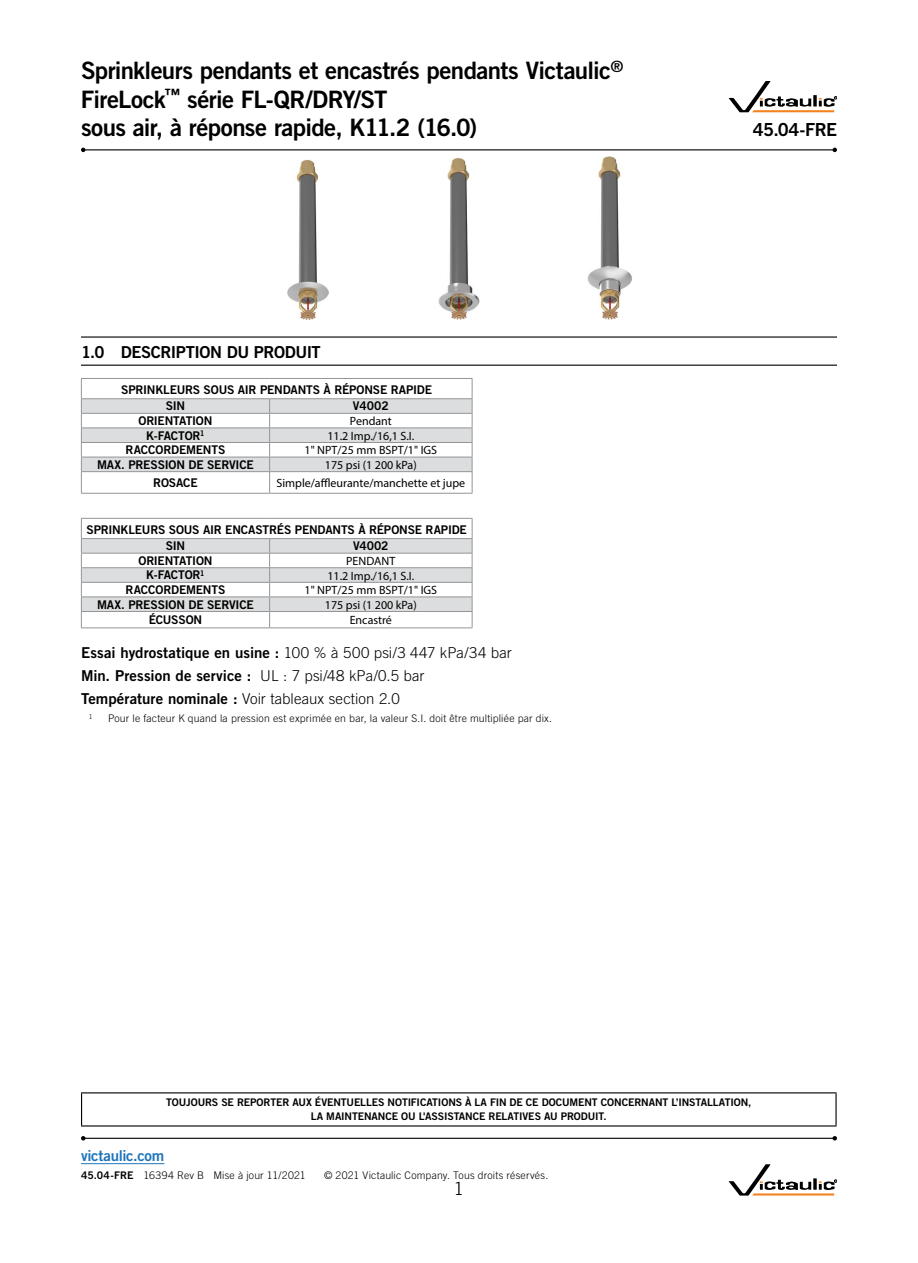
<style>
.page{position:relative;width:918px;height:1263px;background:#fff}
.page>*{position:absolute;margin:0;border:0;box-sizing:border-box;transform-origin:0 0}
.t1{font:24px/28.5px "Trade Gothic LT Std Bd 2";letter-spacing:-.025em;color:#000}
.t2{font:18px "Trade Gothic LT Std Bd 2";letter-spacing:-.035em;color:#000}
.t3{font:300 18px "Trade Gothic LT Std";color:#000}
.t4{font:16.5px "Trade Gothic LT Std Bd 2";letter-spacing:-.025em;color:#000}
.t5{font:15px/22.8px "Trade Gothic LT Std Bd 2";letter-spacing:.005em;color:#000}
.t6{font:300 15px "Trade Gothic LT Std";letter-spacing:.005em;color:#000}
.t7{font:15px "Trade Gothic LT Std Bd 2";letter-spacing:-.02em;color:#1c75bc}
.t8{font:12px/15.9px "Trade Gothic LT Std Bd 2";letter-spacing:-.015em;color:#000}
.t9{font:12px "Myriad Pro";color:#000}
.t10{font:300 10.5px "Trade Gothic LT Std";letter-spacing:.02em;color:#000}
.t11{font:10.5px/13.5px "Trade Gothic LT Std Bd 2";letter-spacing:-.01em;color:#000;text-align:center}
.t12{font:300 6.9px "Trade Gothic LT Std";color:#000}
.s1{font-family:"Trade Gothic LT Std";font-weight:300}
.s2{font-family:"Trade Gothic LT Std Bd 2";font-weight:400}
</style>
<div class="page">
<hr style="left:81px;top:1163px;width:83px;height:1px;background:#1c75bc">
<hr style="left:81px;top:1092px;width:756px;height:1px;background:#000">
<hr style="left:81px;top:1093px;width:1px;height:32px;background:#000">
<hr style="left:836px;top:1093px;width:1px;height:32px;background:#000">
<hr style="left:81px;top:1125px;width:756px;height:1px;background:#000">
<svg style="left:729px;top:81px;width:108px;height:31px"></svg>
<hr style="left:81px;top:336px;width:756px;height:2px;background:#000">
<hr style="left:81px;top:365px;width:756px;height:1px;background:#000">
<img style="left:287px;top:160px;width:41px;height:159px">
<img style="left:439px;top:158px;width:40px;height:161px">
<img style="left:588px;top:156px;width:44px;height:163px">
<svg style="left:81px;top:399px;width:391px;height:212px"></svg>
<hr style="left:81px;top:378px;width:189px;height:1px;background:#939598">
<hr style="left:270px;top:378px;width:202px;height:1px;background:#939598">
<svg style="left:269px;top:399px;width:1px;height:94px"></svg>
<svg style="left:269px;top:539px;width:1px;height:88px"></svg>
<hr style="left:81px;top:398px;width:189px;height:1px;background:#939598">
<hr style="left:270px;top:398px;width:202px;height:1px;background:#939598">
<hr style="left:81px;top:413px;width:189px;height:1px;background:#939598">
<hr style="left:270px;top:413px;width:202px;height:1px;background:#939598">
<hr style="left:81px;top:427px;width:189px;height:1px;background:#939598">
<hr style="left:270px;top:427px;width:202px;height:1px;background:#939598">
<hr style="left:81px;top:442px;width:189px;height:1px;background:#939598">
<hr style="left:270px;top:442px;width:202px;height:1px;background:#939598">
<hr style="left:81px;top:518px;width:189px;height:1px;background:#939598">
<hr style="left:270px;top:518px;width:202px;height:1px;background:#939598">
<hr style="left:81px;top:538px;width:189px;height:1px;background:#939598">
<hr style="left:270px;top:538px;width:202px;height:1px;background:#939598">
<hr style="left:81px;top:553px;width:189px;height:1px;background:#939598">
<hr style="left:270px;top:553px;width:202px;height:1px;background:#939598">
<hr style="left:81px;top:567px;width:189px;height:1px;background:#939598">
<hr style="left:270px;top:567px;width:202px;height:1px;background:#939598">
<hr style="left:81px;top:582px;width:189px;height:1px;background:#939598">
<hr style="left:270px;top:582px;width:202px;height:1px;background:#939598">
<hr style="left:81px;top:596px;width:189px;height:1px;background:#939598">
<hr style="left:270px;top:596px;width:202px;height:1px;background:#939598">
<hr style="left:81px;top:611px;width:189px;height:1px;background:#939598">
<svg style="left:81px;top:519px;width:1px;height:108px"></svg>
<hr style="left:270px;top:611px;width:202px;height:1px;background:#939598">
<svg style="left:472px;top:519px;width:1px;height:108px"></svg>
<hr style="left:81px;top:627px;width:189px;height:1px;background:#939598">
<hr style="left:270px;top:627px;width:202px;height:1px;background:#939598">
<hr style="left:81px;top:457px;width:189px;height:1px;background:#939598">
<hr style="left:270px;top:457px;width:202px;height:1px;background:#939598">
<hr style="left:81px;top:471px;width:189px;height:1px;background:#939598">
<svg style="left:81px;top:379px;width:1px;height:114px"></svg>
<hr style="left:270px;top:471px;width:202px;height:1px;background:#939598">
<svg style="left:472px;top:379px;width:1px;height:114px"></svg>
<hr style="left:81px;top:493px;width:189px;height:1px;background:#939598">
<hr style="left:270px;top:493px;width:202px;height:1px;background:#939598">
<hr style="left:83px;top:149px;width:752px;height:1px;background:#000">
<svg style="left:81px;top:148px;width:5px;height:4px"></svg>
<svg style="left:832px;top:148px;width:5px;height:4px"></svg>
<hr style="left:83px;top:1138px;width:752px;height:1px;background:#000">
<svg style="left:81px;top:1136px;width:5px;height:4px"></svg>
<svg style="left:832px;top:1136px;width:5px;height:4px"></svg>
<svg style="left:729px;top:1164px;width:108px;height:31px"></svg>
<h1 class="t1" style="left:81px;top:56px;width:544px">Sprinkleurs pendants et encastrés pendants Victaulic<sup>®<br></sup>FireLock<sup>™</sup> série FL-QR/DRY/ST<br>sous air, à réponse rapide, K11.2 (16.0)</h1>
<h3 class="t4" style="left:81px;top:342px;width:241px">1.0 DESCRIPTION DU PRODUIT</h3>
<p class="t8" style="left:166px;top:382px;width:268px;text-indent:-45px">SPRINKLEURS SOUS AIR PENDANTS À RÉPONSE RAPIDE<br>SIN</p>
<p class="t8" style="left:353px;top:398px;width:37px">V4002</p>
<p class="t8" style="left:138px;top:412px;width:76px">ORIENTATION</p>
<p class="t9" style="left:350px;top:414px;width:43px">Pendant</p>
<p class="t8" style="left:146px;top:427px;width:60px">K-FACTOR<sup>1</sup></p>
<p class="t9" style="left:327px;top:428px;width:88px">11.2 Imp./16,1 S.I.</p>
<p class="t8" style="left:126px;top:442px;width:101px">RACCORDEMENTS</p>
<p class="t9" style="left:305px;top:443px;width:134px">1" NPT/25 mm BSPT/1" IGS</p>
<p class="t8" style="left:97px;top:456px;width:158px">MAX. PRESSION DE SERVICE</p>
<p class="t9" style="left:325px;top:457px;width:93px">175 psi (1 200 kPa)</p>
<p class="t8" style="left:153px;top:474px;width:46px">ROSACE</p>
<p class="t9" style="left:276px;top:475px;width:190px">Simple/affleurante/manchette et jupe</p>
<p class="t8" style="left:166px;top:522px;width:303px;text-indent:-79px">SPRINKLEURS SOUS AIR ENCASTRÉS PENDANTS À RÉPONSE RAPIDE<br>SIN</p>
<p class="t8" style="left:353px;top:538px;width:37px">V4002</p>
<p class="t8" style="left:138px;top:552px;width:76px">ORIENTATION</p>
<p class="t9" style="left:346px;top:553px;width:51px">PENDANT</p>
<p class="t8" style="left:146px;top:567px;width:60px">K-FACTOR<sup>1</sup></p>
<p class="t9" style="left:327px;top:568px;width:88px">11.2 Imp./16,1 S.I.</p>
<p class="t8" style="left:126px;top:581px;width:101px">RACCORDEMENTS</p>
<p class="t9" style="left:305px;top:583px;width:134px">1" NPT/25 mm BSPT/1" IGS</p>
<p class="t8" style="left:97px;top:596px;width:158px">MAX. PRESSION DE SERVICE</p>
<p class="t9" style="left:325px;top:597px;width:93px">175 psi (1 200 kPa)</p>
<p class="t8" style="left:149px;top:611px;width:55px">ÉCUSSON</p>
<p class="t9" style="left:350px;top:613px;width:44px">Encastré</p>
<p class="t5" style="left:81px;top:641px;width:432px">Essai hydrostatique en usine : <span class="s1">100 % à 500 psi/3 447 kPa/34 bar<br></span>Min. Pression de service : <span class="s1">UL : 7 psi/48 kPa/0.5 bar</span></p>
<p class="t6" style="left:81px;top:689px;width:320px"><span class="s2">Température nominale :</span> Voir tableaux section 2.0</p>
<p class="t12" style="left:89px;top:712px;width:5px">1</p>
<p class="t10" style="left:108px;top:712px;width:446px">Pour le facteur K quand la pression est exprimée en bar, la valeur S.I. doit être multipliée par dix.</p>
<h2 class="t2" style="left:753px;top:119px;width:86px">45.04-FRE</h2>
<p class="t11" style="left:166px;top:1096px;width:587px">TOUJOURS SE REPORTER AUX ÉVENTUELLES NOTIFICATIONS À LA FIN DE CE DOCUMENT CONCERNANT L’INSTALLATION,<br>LA MAINTENANCE OU L'ASSISTANCE RELATIVES AU PRODUIT.</p>
<p class="t7" style="left:81px;top:1146px;width:85px">victaulic.com</p>
<p class="t10" style="left:81px;top:1169px;width:226px"><span class="s2">45.04-FRE</span> 16394 Rev B Mise à jour 11/2021</p>
<p class="t10" style="left:324px;top:1169px;width:226px">© 2021 Victaulic Company. Tous droits réservés.</p>
<h2 class="t3" style="left:454px;top:1178px;width:12px">1</h2>
</div>
